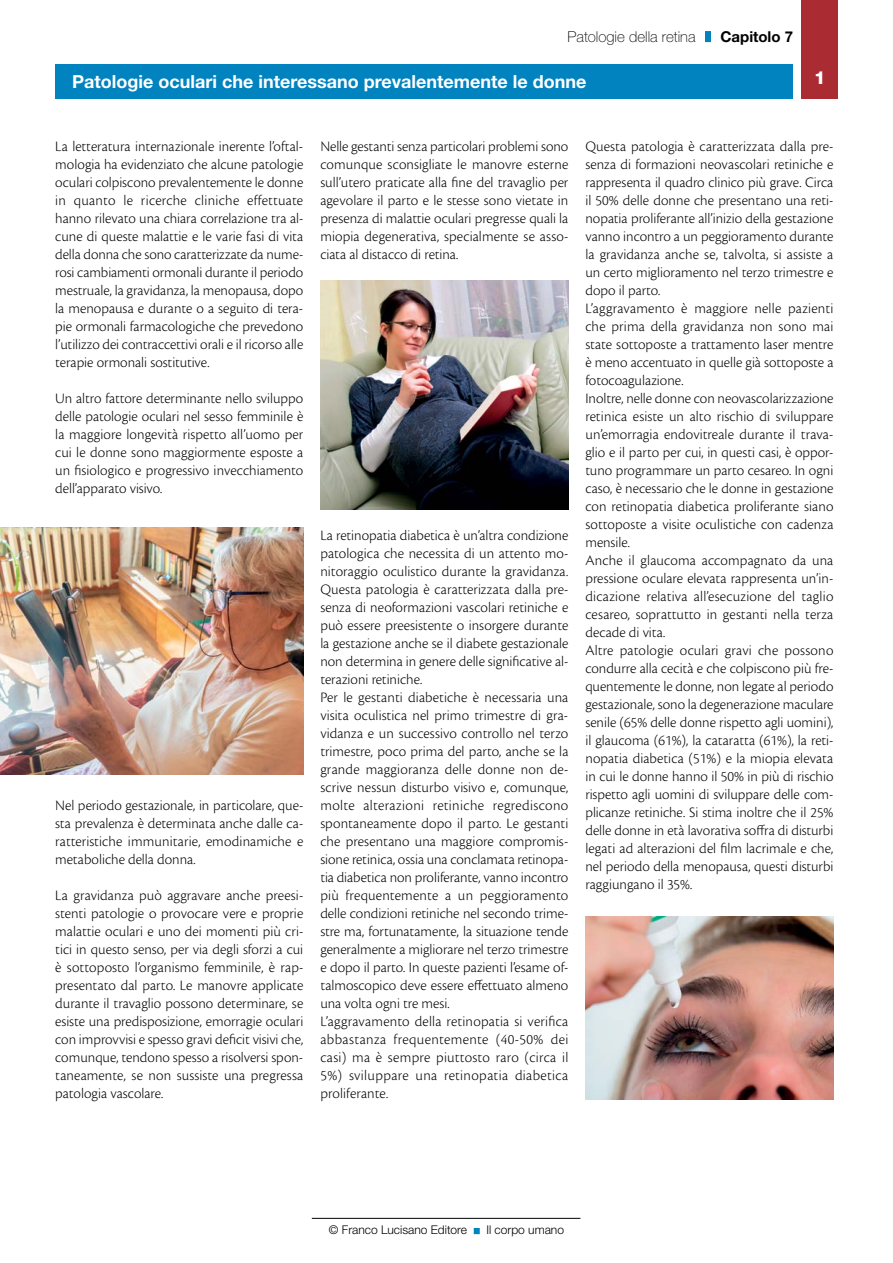
<style>
.page{position:relative;width:893px;height:1263px;background:#fff}
.page>*{position:absolute;margin:0;border:0;box-sizing:border-box;transform-origin:0 0}
.t1{font:700 18px "Helvetica Neue LT Std";color:#fff}
.t2{font:800 18px "Helvetica Neue LT Std";color:#fff}
.t3{font:300 15px/18px "Cronos Pro";color:#000;text-align:justify}
.t4{font:100 15px "Helvetica Neue LT Std";color:#000}
.t5{font:700 15px "Helvetica Neue LT Std";color:#000}
.t6{font:300 12px "Helvetica Neue LT Std";color:#000}
</style>
<div class="page">
<div style="left:55px;top:64px;width:738px;height:34px;background:#0083bf"></div>
<div style="left:802px;top:0;width:36px;height:99px;background:#aa2b31"></div>
<div style="left:705px;top:31px;width:6px;height:11px;background:#0083bf"></div>
<svg style="left:474px;top:1228px;width:6px;height:6px"></svg>
<hr style="left:312px;top:1218px;width:268px;height:1px;background:#000">
<img style="left:0;top:528px;width:303px;height:246px">
<img style="left:320px;top:280px;width:248px;height:229px">
<img style="left:585px;top:916px;width:248px;height:183px">
<p class="t4" style="left:568px;top:28px;width:129px">Patologie della retina</p>
<p class="t5" style="left:720px;top:27px;width:74px">Capitolo 7</p>
<p class="t1" style="left:72px;top:71px;width:516px">Patologie oculari che interessano prevalentemente le donne</p>
<p class="t2" style="left:814px;top:67px;width:13px">1</p>
<p class="t3" style="left:55px;top:137px;width:250px">La letteratura internazionale inerente l’oftal&shy;mologia ha evidenziato che alcune patologie oculari colpiscono prevalentemente le donne in quanto le ricerche cliniche effettuate hanno rilevato una chiara correlazione tra al&shy;cune di queste malattie e le varie fasi di vita della donna che sono caratterizzate da nume&shy;rosi cambiamenti ormonali durante il periodo mestruale, la gravidanza, la menopausa, dopo la menopausa e durante o a seguito di tera&shy;pie ormonali farmacologiche che prevedono l’utilizzo dei contraccettivi orali e il ricorso alle terapie ormonali sostitutive.</p>
<p class="t3" style="left:55px;top:389px;width:250px">Un altro fattore determinante nello sviluppo delle patologie oculari nel sesso femminile è la maggiore longevità rispetto all’uomo per cui le donne sono maggiormente esposte a un fisiologico e progressivo invecchiamento dell’apparato visivo.</p>
<p class="t3" style="left:55px;top:796px;width:250px">Nel periodo gestazionale, in particolare, que&shy;sta prevalenza è determinata anche dalle ca&shy;ratteristiche immunitarie, emodinamiche e metaboliche della donna.</p>
<p class="t3" style="left:55px;top:886px;width:250px">La gravidanza può aggravare anche preesi&shy;stenti patologie o provocare vere e proprie malattie oculari e uno dei momenti più cri&shy;tici in questo senso, per via degli sforzi a cui è sottoposto l’organismo femminile, è rap&shy;presentato dal parto. Le manovre applicate durante il travaglio possono determinare, se esiste una predisposizione, emorragie oculari con improvvisi e spesso gravi deficit visivi che, comunque, tendono spesso a risolversi spon&shy;taneamente, se non sussiste una pregressa patologia vascolare.</p>
<p class="t3" style="left:320px;top:137px;width:250px">Nelle gestanti senza particolari problemi sono comunque sconsigliate le manovre esterne sull’utero praticate alla fine del travaglio per agevolare il parto e le stesse sono vietate in presenza di malattie oculari pregresse quali la miopia degenerativa, specialmente se asso&shy;ciata al distacco di retina.</p>
<p class="t3" style="left:585px;top:137px;width:250px;text-align:left">Questa patologia è caratterizzata dalla pre&shy;senza di formazioni neovascolari retiniche e rappresenta il quadro clinico più grave. Circa il 50% delle donne che presentano una reti&shy;nopatia proliferante all’inizio della gestazione vanno incontro a un peggioramento durante la gravidanza anche se, talvolta, si assiste a un certo miglioramento nel terzo trimestre e dopo il parto.<br>L’aggravamento è maggiore nelle pazienti che prima della gravidanza non sono mai state sottoposte a trattamento laser mentre è meno accentuato in quelle già sottoposte a fotocoagulazione.<br>Inoltre, nelle donne con neovascolarizzazione retinica esiste un alto rischio di sviluppare un’emorragia endovitreale durante il trava&shy;glio e il parto per cui, in questi casi, è oppor&shy;tuno programmare un parto cesareo. In ogni caso, è necessario che le donne in gestazione con retinopatia diabetica proliferante siano sottoposte a visite oculistiche con cadenza mensile.<br>Anche il glaucoma accompagnato da una pressione oculare elevata rappresenta un’in&shy;dicazione relativa all’esecuzione del taglio cesareo, soprattutto in gestanti nella terza decade di vita.<br>Altre patologie oculari gravi che possono condurre alla cecità e che colpiscono più fre&shy;quentemente le donne, non legate al periodo gestazionale, sono la degenerazione maculare senile (65% delle donne rispetto agli uomini), il glaucoma (61%), la cataratta (61%), la reti&shy;nopatia diabetica (51%) e la miopia elevata in cui le donne hanno il 50% in più di rischio rispetto agli uomini di sviluppare delle com&shy;plicanze retiniche. Si stima inoltre che il 25% delle donne in età lavorativa soffra di disturbi legati ad alterazioni del film lacrimale e che, nel periodo della menopausa, questi disturbi raggiungano il 35%.</p>
<p class="t3" style="left:320px;top:526px;width:250px;text-align:left">La retinopatia diabetica è un’altra condizione patologica che necessita di un attento mo&shy;nitoraggio oculistico durante la gravidanza.<br>Questa patologia è caratterizzata dalla pre&shy;senza di neoformazioni vascolari retiniche e può essere preesistente o insorgere durante la gestazione anche se il diabete gestazionale non determina in genere delle significative al&shy;terazioni retiniche.<br>Per le gestanti diabetiche è necessaria una visita oculistica nel primo trimestre di gra&shy;vidanza e un successivo controllo nel terzo trimestre, poco prima del parto, anche se la grande maggioranza delle donne non de&shy;scrive nessun disturbo visivo e, comunque, molte alterazioni retiniche regrediscono spontaneamente dopo il parto. Le gestanti che presentano una maggiore compromis&shy;sione retinica, ossia una conclamata retinopa&shy;tia diabetica non proliferante, vanno incontro più frequentemente a un peggioramento delle condizioni retiniche nel secondo trime&shy;stre ma, fortunatamente, la situazione tende generalmente a migliorare nel terzo trimestre e dopo il parto. In queste pazienti l’esame of&shy;talmoscopico deve essere effettuato almeno una volta ogni tre mesi.<br>L’aggravamento della retinopatia si verifica abbastanza frequentemente (40-50% dei casi) ma è sempre piuttosto raro (circa il 5%) sviluppare una retinopatia diabetica proliferante.</p>
<p class="t6" style="left:329px;top:1222px;width:140px">© Franco Lucisano Editore</p>
<p class="t6" style="left:486px;top:1222px;width:79px">Il corpo umano</p>
</div>
